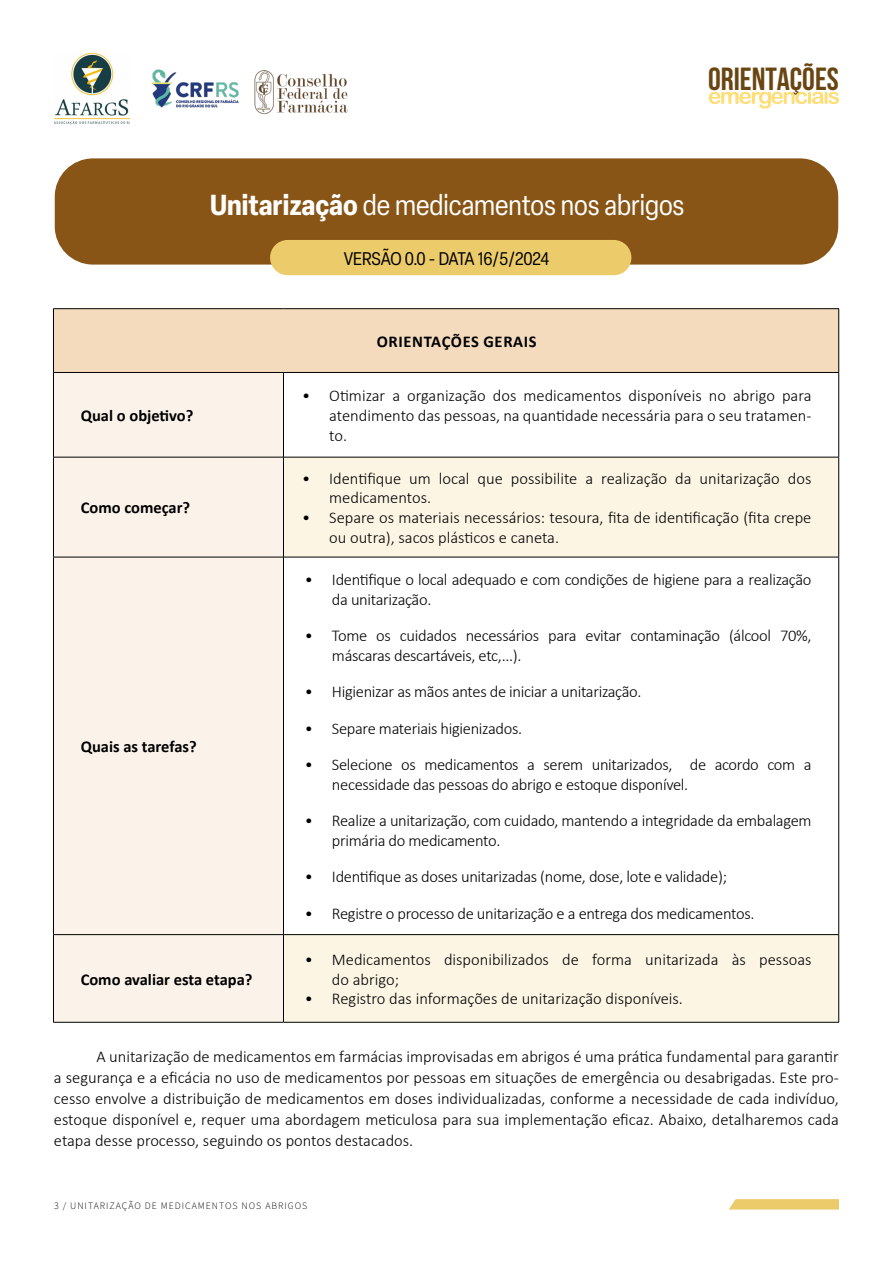
<style>
.page{position:relative;width:893px;height:1263px;background:#fff}
.page>*{position:absolute;margin:0;border:0;box-sizing:border-box;transform-origin:0 0}
.t1{font:700 31.95px "Bebas Neue";color:#694511}
.t2{font:condensed 28.5px "Elza";color:#fff}
.t3{font:condensed 18px "Elza";letter-spacing:-.01em;color:#000}
.t4{font:300 16.5px/19.5px "Calibri";letter-spacing:-.02em;color:#000}
.t5{font:300 16.5px/19.8px "Calibri";color:#000}
.t6{font:700 16.5px "Calibri";color:#000}
.t7{font:700 16.5px "Calibri";letter-spacing:.04em;color:#000}
.t8{font:300 9.9px "Source Sans Pro";letter-spacing:.1em;color:#000}
.s1{font-weight:700}
</style>
<div class="page">
<svg style="left:729px;top:1199px;width:110px;height:10px"></svg>
<img style="left:254px;top:70px;width:94px;height:45px">
<img style="left:54px;top:52px;width:76px;height:73px">
<img style="left:151px;top:69px;width:88px;height:39px">
<svg style="left:709px;top:92px;width:130px;height:17px"></svg>
<div style="left:55px;top:158px;width:783px;height:107px;background:#885516;border-radius:38px"></div>
<div style="left:270px;top:240px;width:361px;height:35px;background:#eccb6a;border-radius:18px"></div>
<div style="left:53px;top:309px;width:786px;height:63px;background:#f4dbbd"></div>
<div style="left:54px;top:373px;width:229px;height:649px;background:#fbf3e9"></div>
<svg style="left:284px;top:458px;width:554px;height:564px"></svg>
<hr style="left:53px;top:308px;width:230px;height:1px;background:#000">
<hr style="left:53px;top:309px;width:1px;height:63px;background:#000">
<hr style="left:283px;top:308px;width:556px;height:1px;background:#000">
<hr style="left:838px;top:309px;width:1px;height:63px;background:#000">
<hr style="left:53px;top:372px;width:230px;height:1px;background:#000">
<hr style="left:53px;top:373px;width:1px;height:84px;background:#000">
<hr style="left:283px;top:372px;width:556px;height:1px;background:#000">
<hr style="left:283px;top:373px;width:1px;height:84px;background:#000">
<hr style="left:838px;top:373px;width:1px;height:84px;background:#000">
<hr style="left:53px;top:457px;width:230px;height:1px;background:#000">
<hr style="left:53px;top:457px;width:1px;height:100px;background:#000">
<hr style="left:283px;top:457px;width:556px;height:1px;background:#000">
<hr style="left:283px;top:457px;width:1px;height:100px;background:#000">
<hr style="left:838px;top:457px;width:1px;height:100px;background:#000">
<hr style="left:53px;top:557px;width:230px;height:1px;background:#000">
<hr style="left:53px;top:557px;width:1px;height:377px;background:#000">
<hr style="left:283px;top:557px;width:556px;height:1px;background:#000">
<hr style="left:283px;top:557px;width:1px;height:377px;background:#000">
<hr style="left:838px;top:557px;width:1px;height:377px;background:#000">
<hr style="left:53px;top:934px;width:230px;height:1px;background:#000">
<hr style="left:53px;top:935px;width:1px;height:87px;background:#000">
<hr style="left:283px;top:934px;width:556px;height:1px;background:#000">
<hr style="left:283px;top:935px;width:1px;height:87px;background:#000">
<hr style="left:838px;top:935px;width:1px;height:87px;background:#000">
<hr style="left:53px;top:1022px;width:230px;height:1px;background:#000">
<hr style="left:283px;top:1022px;width:556px;height:1px;background:#000">
<h1 class="t1" style="left:708px;top:61px;width:132px">ORIENTAÇÕES</h1>
<h2 class="t2" style="left:210px;top:186px;width:476px"><span class="s1">Unitarização</span> de medicamentos nos abrigos</h2>
<p class="t3" style="left:344px;top:246px;width:207px">VERSÃO 0.0 - DATA 16/5/2024</p>
<p class="t6" style="left:81px;top:404px;width:114px">Qual o objetivo?</p>
<p class="t6" style="left:81px;top:496px;width:111px">Como começar?</p>
<p class="t6" style="left:81px;top:735px;width:118px">Quais as tarefas?</p>
<p class="t7" style="left:377px;top:330px;width:162px">ORIENTAÇÕES GERAIS</p>
<p class="t4" style="left:329px;top:386px;width:484px;text-align:justify;text-indent:-27px">• Otimizar a organização dos medicamentos disponíveis no abrigo para atendimento das pessoas, na quantidade necessária para o seu tratamen&shy;to.</p>
<p class="t5" style="left:329px;top:468px;width:484px;text-indent:-27px">• Identifique um local que possibilite a realização da unitarização dos medicamentos.</p>
<p class="t5" style="left:329px;top:508px;width:484px;text-indent:-27px">• Separe os materiais necessários: tesoura, fita de identificação (fita crepe ou outra), sacos plásticos e caneta.</p>
<p class="t4" style="left:332px;top:570px;width:481px;text-indent:-27px">• Identifique o local adequado e com condições de higiene para a realização da unitarização.</p>
<p class="t4" style="left:332px;top:626px;width:481px;text-indent:-27px">• Tome os cuidados necessários para evitar contaminação (álcool 70%, máscaras descartáveis, etc,...).</p>
<p class="t4" style="left:305px;top:682px;width:338px">• Higienizar as mãos antes de iniciar a unitarização.</p>
<p class="t4" style="left:305px;top:718px;width:219px">• Separe materiais higienizados.</p>
<p class="t4" style="left:332px;top:755px;width:481px;text-indent:-27px">• Selecione os medicamentos a serem unitarizados, de acordo com a necessidade das pessoas do abrigo e estoque disponível.</p>
<p class="t4" style="left:332px;top:811px;width:481px;text-indent:-27px">• Realize a unitarização, com cuidado, mantendo a integridade da embalagem primária do medicamento.</p>
<p class="t4" style="left:305px;top:867px;width:423px">• Identifique as doses unitarizadas (nome, dose, lote e validade);</p>
<p class="t4" style="left:305px;top:903px;width:451px">• Registre o processo de unitarização e a entrega dos medicamentos.</p>
<p class="t6" style="left:81px;top:967px;width:173px">Como avaliar esta etapa?</p>
<p class="t5" style="left:332px;top:949px;width:481px;text-indent:-27px">• Medicamentos disponibilizados de forma unitarizada às pessoas do abrigo;</p>
<p class="t5" style="left:305px;top:989px;width:379px">• Registro das informações de unitarização disponíveis.</p>
<p class="t4" style="left:54px;top:1046px;width:786px;line-height:21px;text-align:justify;text-indent:43px">A unitarização de medicamentos em farmácias improvisadas em abrigos é uma prática fundamental para garantir a segurança e a eficácia no uso de medicamentos por pessoas em situações de emergência ou desabrigadas. Este pro&shy;cesso envolve a distribuição de medicamentos em doses individualizadas, conforme a necessidade de cada indivíduo, estoque disponível e, requer uma abordagem meticulosa para sua implementação eficaz. Abaixo, detalharemos cada etapa desse processo, seguindo os pontos destacados.</p>
<p class="t8" style="left:54px;top:1199px;width:255px">3 / UNITARIZAÇÃO DE MEDICAMENTOS NOS ABRIGOS</p>
</div>
